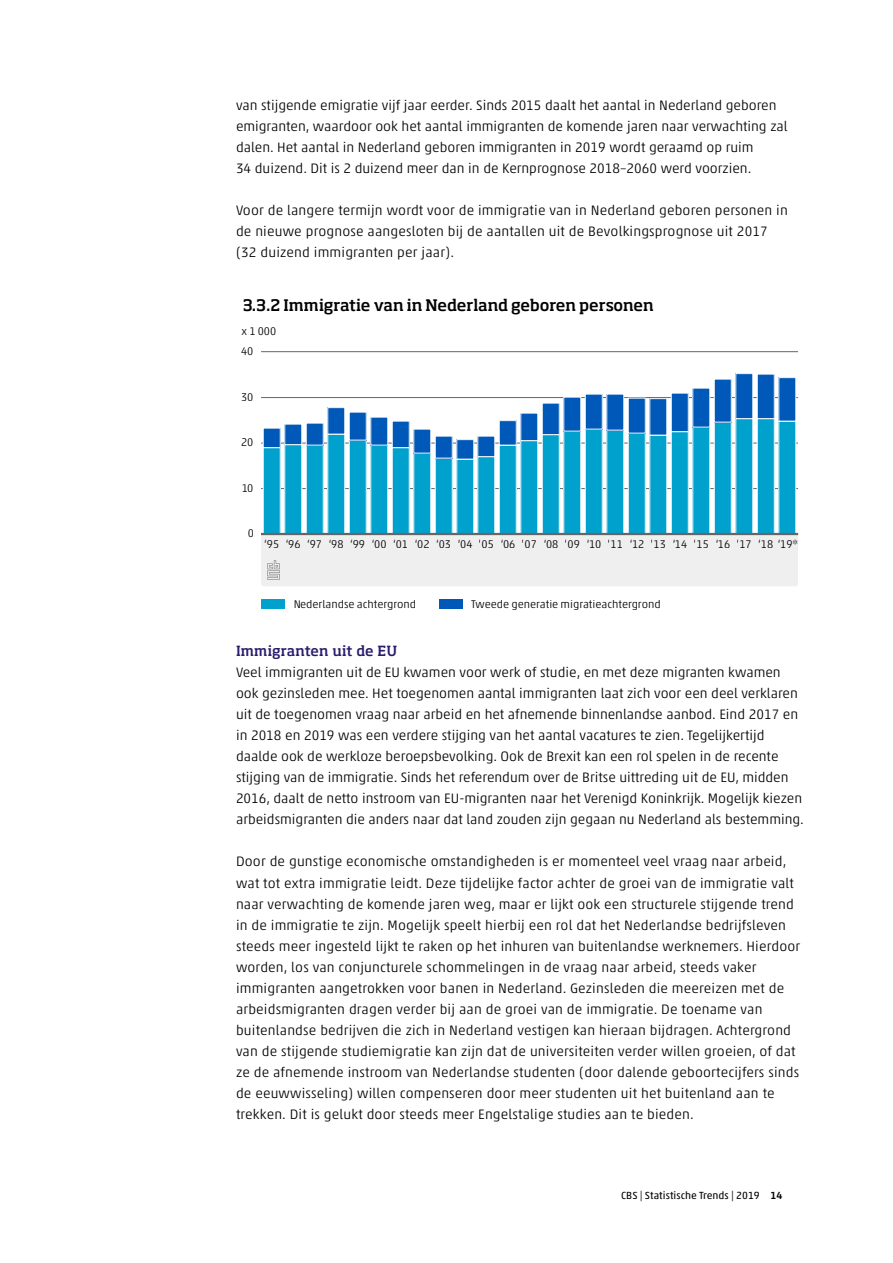
<style>
.page{position:relative;width:893px;height:1263px;background:#fff}
.page>*{position:absolute;margin:0;border:0;box-sizing:border-box;transform-origin:0 0}
.t1{font:500 15.75px "Soho Pro";letter-spacing:-.005em;color:#000}
.t2{font:300 13.8px/21px "Akko Pro";letter-spacing:.01em;color:#000}
.t3{font:500 13.8px "Soho Pro";letter-spacing:.01em;color:#271d6c}
.t4{font:300 11.25px "Akko Pro";color:#000}
.t5{font:10.5px "Akko Pro";letter-spacing:.005em;color:#000}
.s1{font-weight:500}
</style>
<div class="page">
<hr style="left:261px;top:488px;width:537px;height:1px;background:#666">
<hr style="left:261px;top:443px;width:537px;height:1px;background:#666">
<hr style="left:261px;top:397px;width:537px;height:1px;background:#666">
<hr style="left:261px;top:351px;width:537px;height:1px;background:#666">
<div style="left:261px;top:535px;width:537px;height:51px;background:#efefef"></div>
<div style="left:263px;top:448px;width:17px;height:86px;background:#00a1cd"></div>
<div style="left:285px;top:445px;width:17px;height:89px;background:#00a1cd"></div>
<div style="left:306px;top:445px;width:17px;height:89px;background:#00a1cd"></div>
<div style="left:328px;top:434px;width:17px;height:100px;background:#00a1cd"></div>
<div style="left:349px;top:440px;width:17px;height:94px;background:#00a1cd"></div>
<div style="left:349px;top:440px;width:17px;height:94px;border:1px solid #fff"></div>
<div style="left:371px;top:445px;width:17px;height:89px;background:#00a1cd"></div>
<div style="left:392px;top:448px;width:17px;height:86px;background:#00a1cd"></div>
<div style="left:392px;top:447px;width:17px;height:87px;border:1px solid #fff"></div>
<div style="left:414px;top:453px;width:17px;height:81px;background:#00a1cd"></div>
<div style="left:435px;top:458px;width:17px;height:76px;background:#00a1cd"></div>
<div style="left:435px;top:458px;width:17px;height:76px;border:1px solid #fff"></div>
<div style="left:457px;top:459px;width:17px;height:75px;background:#00a1cd"></div>
<div style="left:478px;top:457px;width:17px;height:77px;background:#00a1cd"></div>
<div style="left:499px;top:445px;width:17px;height:89px;background:#00a1cd"></div>
<div style="left:499px;top:445px;width:17px;height:89px;border:1px solid #fff"></div>
<div style="left:521px;top:441px;width:17px;height:93px;background:#00a1cd"></div>
<div style="left:542px;top:435px;width:17px;height:99px;background:#00a1cd"></div>
<div style="left:542px;top:434px;width:17px;height:100px;border:1px solid #fff"></div>
<div style="left:564px;top:431px;width:17px;height:103px;background:#00a1cd"></div>
<div style="left:585px;top:429px;width:17px;height:105px;background:#00a1cd"></div>
<div style="left:585px;top:429px;width:17px;height:105px;border:1px solid #fff"></div>
<div style="left:607px;top:430px;width:17px;height:104px;background:#00a1cd"></div>
<div style="left:628px;top:433px;width:17px;height:101px;background:#00a1cd"></div>
<div style="left:628px;top:433px;width:17px;height:101px;border:1px solid #fff"></div>
<div style="left:650px;top:435px;width:17px;height:99px;background:#00a1cd"></div>
<div style="left:671px;top:432px;width:17px;height:102px;background:#00a1cd"></div>
<div style="left:671px;top:431px;width:17px;height:103px;border:1px solid #fff"></div>
<div style="left:693px;top:427px;width:17px;height:107px;background:#00a1cd"></div>
<div style="left:714px;top:422px;width:17px;height:112px;background:#00a1cd"></div>
<div style="left:714px;top:422px;width:17px;height:112px;border:1px solid #fff"></div>
<div style="left:736px;top:419px;width:17px;height:115px;background:#00a1cd"></div>
<div style="left:757px;top:419px;width:17px;height:115px;background:#00a1cd"></div>
<div style="left:757px;top:418px;width:17px;height:116px;border:1px solid #fff"></div>
<div style="left:779px;top:421px;width:17px;height:113px;background:#00a1cd"></div>
<div style="left:263px;top:428px;width:17px;height:20px;background:#0058b8"></div>
<div style="left:285px;top:424px;width:17px;height:21px;background:#0058b8"></div>
<div style="left:306px;top:423px;width:17px;height:22px;background:#0058b8"></div>
<div style="left:328px;top:408px;width:17px;height:26px;background:#0058b8"></div>
<div style="left:349px;top:412px;width:17px;height:28px;background:#0058b8"></div>
<div style="left:349px;top:412px;width:17px;height:28px;border:1px solid #fff"></div>
<div style="left:371px;top:417px;width:17px;height:28px;background:#0058b8"></div>
<div style="left:392px;top:421px;width:17px;height:27px;background:#0058b8"></div>
<div style="left:392px;top:421px;width:17px;height:27px;border:1px solid #fff"></div>
<div style="left:414px;top:429px;width:17px;height:24px;background:#0058b8"></div>
<div style="left:435px;top:436px;width:17px;height:22px;background:#0058b8"></div>
<div style="left:435px;top:436px;width:17px;height:22px;border:1px solid #fff"></div>
<div style="left:457px;top:440px;width:17px;height:19px;background:#0058b8"></div>
<div style="left:478px;top:436px;width:17px;height:21px;background:#0058b8"></div>
<div style="left:499px;top:421px;width:17px;height:24px;background:#0058b8"></div>
<div style="left:499px;top:420px;width:17px;height:25px;border:1px solid #fff"></div>
<div style="left:521px;top:413px;width:17px;height:28px;background:#0058b8"></div>
<div style="left:542px;top:403px;width:17px;height:32px;background:#0058b8"></div>
<div style="left:542px;top:403px;width:17px;height:32px;border:1px solid #fff"></div>
<div style="left:564px;top:397px;width:17px;height:34px;background:#0058b8"></div>
<div style="left:585px;top:394px;width:17px;height:35px;background:#0058b8"></div>
<div style="left:585px;top:394px;width:17px;height:35px;border:1px solid #fff"></div>
<div style="left:607px;top:394px;width:17px;height:36px;background:#0058b8"></div>
<div style="left:628px;top:398px;width:17px;height:35px;background:#0058b8"></div>
<div style="left:628px;top:398px;width:17px;height:35px;border:1px solid #fff"></div>
<div style="left:650px;top:399px;width:17px;height:36px;background:#0058b8"></div>
<div style="left:671px;top:393px;width:17px;height:39px;background:#0058b8"></div>
<div style="left:671px;top:393px;width:17px;height:39px;border:1px solid #fff"></div>
<div style="left:693px;top:388px;width:17px;height:39px;background:#0058b8"></div>
<div style="left:714px;top:379px;width:17px;height:43px;background:#0058b8"></div>
<div style="left:714px;top:379px;width:17px;height:43px;border:1px solid #fff"></div>
<div style="left:736px;top:374px;width:17px;height:45px;background:#0058b8"></div>
<div style="left:757px;top:374px;width:17px;height:45px;background:#0058b8"></div>
<div style="left:757px;top:374px;width:17px;height:45px;border:1px solid #fff"></div>
<div style="left:779px;top:378px;width:17px;height:43px;background:#0058b8"></div>
<hr style="left:261px;top:533px;width:537px;height:2px;background:#666">
<div style="left:261px;top:600px;width:23px;height:9px;background:#00a1cd"></div>
<div style="left:439px;top:600px;width:23px;height:9px;background:#0058b8"></div>
<p class="t2" style="left:236px;top:95px;width:553px">van stijgende emigratie vijf jaar eerder. Sinds 2015 daalt het aantal in Nederland geboren emigranten, waardoor ook het aantal immigranten de komende jaren naar verwachting zal dalen. Het aantal in Nederland geboren immigranten in 2019 wordt geraamd op ruim<br>34 duizend. Dit is 2 duizend meer dan in de Kernprognose 2018–2060 werd voorzien.</p>
<p class="t2" style="left:236px;top:200px;width:553px">Voor de langere termijn wordt voor de immigratie van in Nederland geboren personen in de nieuwe prognose aangesloten bij de aantallen uit de Bevolkingsprognose uit 2017 (32 duizend immigranten per jaar).</p>
<p class="t1" style="left:242px;top:294px;width:413px">3.3.2 Immigratie van in Nederland geboren personen</p>
<p class="t4" style="left:241px;top:325px;width:36px">x 1 000</p>
<p class="t4" style="left:241px;top:345px;width:14px">40</p>
<p class="t4" style="left:241px;top:390px;width:14px">30</p>
<p class="t4" style="left:241px;top:436px;width:14px">20</p>
<p class="t4" style="left:241px;top:481px;width:14px">10</p>
<p class="t4" style="left:247px;top:527px;width:8px">0</p>
<p class="t4" style="left:264px;top:537px;width:536px">‘95 ‘96 ‘97 ‘98 ‘99 ‘00 ‘01 ‘02 ‘03 ‘04 ‘05 ‘06 ‘07 ‘08 ‘09 ‘10 ‘11 ‘12 ‘13 ‘14 ‘15 ‘16 ‘17 ‘18 ‘19*</p>
<p class="t4" style="left:293px;top:598px;width:125px">Nederlandse achtergrond</p>
<p class="t4" style="left:471px;top:598px;width:191px">Tweede generatie migratieachtergrond</p>
<p class="t3" style="left:236px;top:641px;width:163px">Immigranten uit de EU</p>
<p class="t2" style="left:236px;top:662px;width:569px">Veel immigranten uit de EU kwamen voor werk of studie, en met deze migranten kwamen ook gezinsleden mee. Het toegenomen aantal immigranten laat zich voor een deel verklaren uit de toegenomen vraag naar arbeid en het afnemende binnenlandse aanbod. Eind 2017 en in 2018 en 2019 was een verdere stijging van het aantal vacatures te zien. Tegelijkertijd daalde ook de werkloze beroepsbevolking. Ook de Brexit kan een rol spelen in de recente stijging van de immigratie. Sinds het referendum over de Britse uittreding uit de EU, midden 2016, daalt de netto instroom van EU-migranten naar het Verenigd Koninkrijk. Mogelijk kiezen arbeidsmigranten die anders naar dat land zouden zijn gegaan nu Nederland als bestemming.</p>
<p class="t2" style="left:236px;top:851px;width:566px">Door de gunstige economische omstandigheden is er momenteel veel vraag naar arbeid, wat tot extra immigratie leidt. Deze tijdelijke factor achter de groei van de immigratie valt naar verwachting de komende jaren weg, maar er lijkt ook een structurele stijgende trend in de immigratie te zijn. Mogelijk speelt hierbij een rol dat het Nederlandse bedrijfsleven steeds meer ingesteld lijkt te raken op het inhuren van buitenlandse werknemers. Hierdoor worden, los van conjuncturele schommelingen in de vraag naar arbeid, steeds vaker immigranten aangetrokken voor banen in Nederland. Gezinsleden die meereizen met de arbeidsmigranten dragen verder bij aan de groei van de immigratie. De toename van buitenlandse bedrijven die zich in Nederland vestigen kan hieraan bijdragen. Achtergrond van de stijgende studiemigratie kan zijn dat de universiteiten verder willen groeien, of dat ze de afnemende instroom van Nederlandse studenten (door dalende geboortecijfers sinds de eeuwwisseling) willen compenseren door meer studenten uit het buitenland aan te trekken. Dit is gelukt door steeds meer Engelstalige studies aan te bieden.</p>
<p class="t5" style="left:621px;top:1189px;width:163px">CBS | Statistische Trends | 2019 <span class="s1">14</span></p>
</div>
